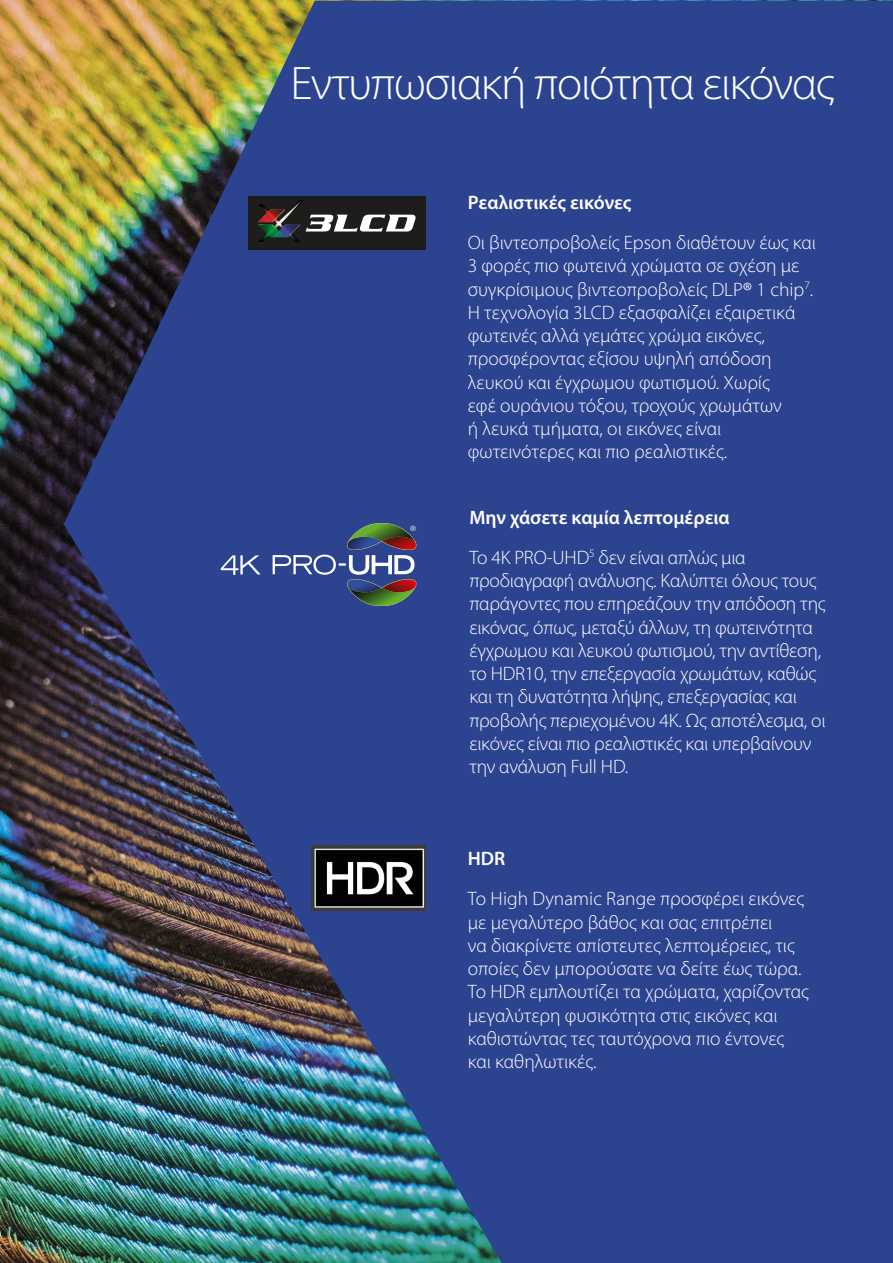
<style>
.page{position:relative;width:893px;height:1263px;background:#fff}
.page>*{position:absolute;margin:0;border:0;box-sizing:border-box;transform-origin:0 0}
.Headline_WO{font:300 47.25px "Myriad Pro";letter-spacing:-.03em;color:#fff}
.A4_Body_Copy{font:300 19.5px/23.2px "Myriad Pro";color:#fff}
.Intro_Copy_Black{font:600 19.5px "Myriad Pro";color:#fff}
.t1{font:300 7.35px "Trade Gothic";color:#fff}
.s1{font-size:24px}
</style>
<div class="page">
<img style="left:0;top:0;width:893px;height:1263px">
<img style="left:64px;top:1px;width:829px;height:1262px">
<div style="left:248px;top:196px;width:177px;height:53px;background:#1d1d1b"></div>
<img style="left:258px;top:200px;width:46px;height:42px">
<svg style="left:306px;top:215px;width:110px;height:16px"></svg>
<img style="left:312px;top:846px;width:113px;height:64px">
<svg style="left:221px;top:555px;width:40px;height:20px"></svg>
<svg style="left:273px;top:523px;width:144px;height:83px;background:#485786"></svg>
<p class="Headline_WO" style="left:290px;top:57px;width:545px">Εντυπωσιακή ποιότητα εικόνας</p>
<p class="t1" style="left:410px;top:524px;width:7px">®</p>
<p class="Intro_Copy_Black" style="left:468px;top:190px;width:165px">Ρεαλιστικές εικόνες</p>
<p class="A4_Body_Copy" style="left:468px;top:231px;width:350px">Οι βιντεοπροβολείς Epson διαθέτουν έως και 3 φορές πιο φωτεινά χρώματα σε σχέση με συγκρίσιμους βιντεοπροβολείς DLP<span class="s1">®</span> 1 chip<sup>7</sup>.<br>Η τεχνολογία 3LCD εξασφαλίζει εξαιρετικά φωτεινές αλλά γεμάτες χρώμα εικόνες, προσφέροντας εξίσου υψηλή απόδοση λευκού και έγχρωμου φωτισμού. Χωρίς<br>εφέ ουράνιου τόξου, τροχούς χρωμάτων<br>ή λευκά τμήματα, οι εικόνες είναι φωτεινότερες και πιο ρεαλιστικές.</p>
<p class="Intro_Copy_Black" style="left:469px;top:505px;width:262px">Μην χάσετε καμία λεπτομέρεια</p>
<p class="A4_Body_Copy" style="left:469px;top:546px;width:358px">Το 4K PRO-UHD<sup>5</sup> δεν είναι απλώς μια προδιαγραφή ανάλυσης. Καλύπτει όλους τους παράγοντες που επηρεάζουν την απόδοση της εικόνας, όπως, μεταξύ άλλων, τη φωτεινότητα έγχρωμου και λευκού φωτισμού, την αντίθεση, το HDR10, την επεξεργασία χρωμάτων, καθώς και τη δυνατότητα λήψης, επεξεργασίας και προβολής περιεχομένου 4K. Ως αποτέλεσμα, οι εικόνες είναι πιο ρεαλιστικές και υπερβαίνουν την ανάλυση Full HD.</p>
<p class="Intro_Copy_Black" style="left:468px;top:846px;width:39px">HDR</p>
<p class="A4_Body_Copy" style="left:468px;top:887px;width:343px">Το High Dynamic Range προσφέρει εικόνες με μεγαλύτερο βάθος και σας επιτρέπει<br>να διακρίνετε απίστευτες λεπτομέρειες, τις οποίες δεν μπορούσατε να δείτε έως τώρα.<br>Το HDR εμπλουτίζει τα χρώματα, χαρίζοντας μεγαλύτερη φυσικότητα στις εικόνες και καθιστώντας τες ταυτόχρονα πιο έντονες και καθηλωτικές.</p>
</div>
